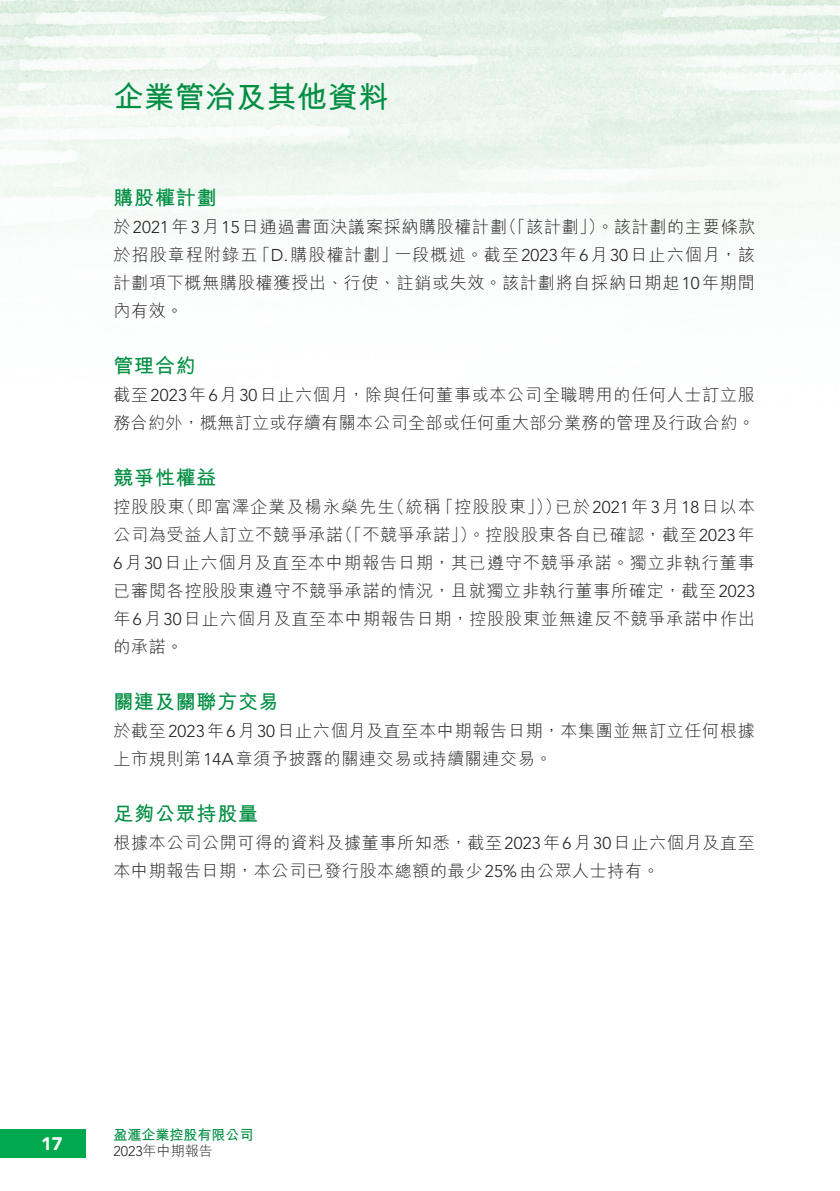
<style>
.page{position:relative;width:840px;height:1191px;background:#fff}
.page>*{position:absolute;margin:0;border:0;box-sizing:border-box;transform-origin:0 0}
.t1{font:700 30px "M Hei HK";letter-spacing:.02em;color:#008e42}
._01_H1{font:700 20px "M Hei HK";letter-spacing:.04em;color:#008e42}
.t2{font:900 18px "Avenir LT Std";color:#fff}
._00_txt{font:300 17px/28px "M Hei HK";letter-spacing:.04em;color:#231f20}
._00_txt-2{font:300 17px/28px "M Hei HK";letter-spacing:.02em;color:#231f20}
._00_txt-3{font:300 17px "M Hei HK";letter-spacing:.065em;color:#231f20}
.t3{font:700 14px "M Hei HK";color:#008e42}
.t4{font:300 14px "M Hei HK";color:#231f20}
.s1{font-family:"Avenir LT Std"}
</style>
<div class="page">
<img style="left:0;top:0;width:839px;height:1158px">
<div style="left:0;top:1129px;width:86px;height:28px;background:#00a94e"></div>
<h1 class="t1" style="left:113px;top:75px;width:276px">企業管治及其他資料</h1>
<p class="_01_H1" style="left:113px;top:183px;width:105px">購股權計劃</p>
<p class="_00_txt" style="left:500px;top:212px;width:256px">（「該計劃」）。該計劃的主要條款</p>
<p class="_00_txt" style="left:394px;top:212px;width:362px;text-indent:-281px">於<span class="s1">2021</span>年<span class="s1">3</span>月<span class="s1">15</span>日通過書面決議案採納購股權計劃<br>一段概述。截至<span class="s1">2023</span>年<span class="s1">6</span>月<span class="s1">30</span>日止六個月，該</p>
<p class="_00_txt" style="left:113px;top:240px;width:642px">於招股章程附錄五<br>計劃項下概無購股權獲授出、行使、註銷或失效。該計劃將自採納日期起<span class="s1">10</span>年期間內有效。</p>
<p class="_01_H1" style="left:113px;top:351px;width:84px">管理合約</p>
<p class="_00_txt-2" style="left:113px;top:380px;width:642px">截至<span class="s1">2023</span>年<span class="s1">6</span>月<span class="s1">30</span>日止六個月，除與任何董事或本公司全職聘用的任何人士訂立服務合約外，概無訂立或存續有關本公司全部或任何重大部分業務的管理及行政合約。</p>
<p class="_01_H1" style="left:113px;top:463px;width:105px">競爭性權益</p>
<p class="_00_txt" style="left:554px;top:492px;width:201px">已於<span class="s1">2021</span>年<span class="s1">3</span>月<span class="s1">18</span>日以本</p>
<p class="_00_txt" style="left:253px;top:240px;width:146px">「<span class="s1">D.</span>購股權計劃」</p>
<p class="_00_txt-3" style="left:178px;top:498px;width:218px">（即富澤企業及楊永燊先生</p>
<p class="_00_txt" style="left:387px;top:492px;width:54px">（統稱</p>
<p class="_00_txt" style="left:436px;top:492px;width:126px">「控股股東」））</p>
<p class="_00_txt" style="left:113px;top:492px;width:73px">控股股東</p>
<p class="_00_txt" style="left:336px;top:520px;width:420px">（「不競爭承諾」）。控股股東各自已確認，截至<span class="s1">2023</span>年</p>
<p class="_00_txt" style="left:113px;top:520px;width:642px">公司為受益人訂立不競爭承諾<br><span class="s1">6</span>月<span class="s1">30</span>日止六個月及直至本中期報告日期，其已遵守不競爭承諾。獨立非執行董事已審閱各控股股東遵守不競爭承諾的情況，且就獨立非執行董事所確定，截至<span class="s1">2023</span>年<span class="s1">6</span>月<span class="s1">30</span>日止六個月及直至本中期報告日期，控股股東並無違反不競爭承諾中作出的承諾。</p>
<p class="_01_H1" style="left:113px;top:687px;width:167px">關連及關聯方交易</p>
<p class="_00_txt" style="left:113px;top:716px;width:642px">於截至<span class="s1">2023</span>年<span class="s1">6</span>月<span class="s1">30</span>日止六個月及直至本中期報告日期，本集團並無訂立任何根據上市規則第<span class="s1">14A</span>章須予披露的關連交易或持續關連交易。</p>
<p class="_01_H1" style="left:113px;top:799px;width:146px">足夠公眾持股量</p>
<p class="_00_txt" style="left:113px;top:828px;width:642px">根據本公司公開可得的資料及據董事所知悉，截至<span class="s1">2023</span>年<span class="s1">6</span>月<span class="s1">30</span>日止六個月及直至本中期報告日期，本公司已發行股本總額的最少<span class="s1">25%</span>由公眾人士持有。</p>
<p class="t2" style="left:41px;top:1132px;width:23px">17</p>
<p class="t3" style="left:113px;top:1124px;width:142px">盈滙企業控股有限公司</p>
<p class="t4" style="left:113px;top:1143px;width:101px"><span class="s1">2023</span>年中期報告</p>
</div>
